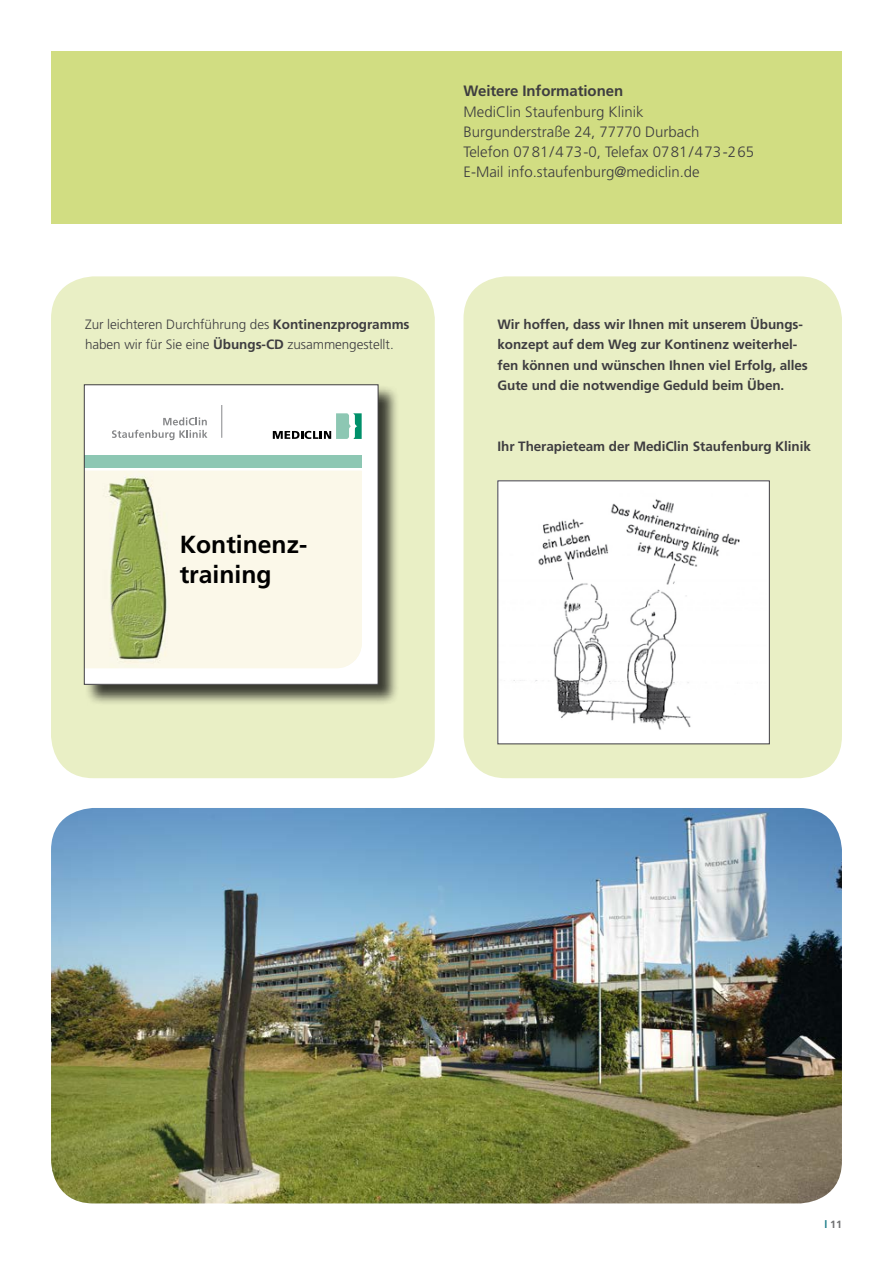
<style>
.page{position:relative;width:893px;height:1263px;background:#fff}
.page>*{position:absolute;margin:0;border:0;box-sizing:border-box;transform-origin:0 0}
.t1{font:700 24.75px/29.7px "Frutiger";color:#000}
.t2{font:300 15px "Frutiger";color:#3e3d40}
.t3{font:700 15px "Frutiger";letter-spacing:-.005em;color:#3e3d40}
.t4{font:700 13.5px/20.2px "Frutiger";letter-spacing:-.005em;color:#3e3d40}
.t5{font:300 13.5px/20.2px "Frutiger";letter-spacing:-.005em;color:#3e3d40}
.t6{font:700 10.5px "Frutiger";color:#707172}
.s1{font-weight:700}
.s2{color:#1d7e8a}
</style>
<div class="page">
<div style="left:463px;top:276px;width:379px;height:502px;background:#e9efc5;border-radius:43px"></div>
<div style="left:51px;top:276px;width:384px;height:502px;background:#e9efc5;border-radius:43px"></div>
<div style="left:51px;top:51px;width:791px;height:172px;background:#d1dd82"></div>
<div style="left:84px;top:385px;width:315px;height:320px;background:#000;opacity:.75"></div>
<div style="left:84px;top:385px;width:294px;height:299px;background:#fff"></div>
<div style="left:84px;top:456px;width:278px;height:12px;background:#8dc7b3"></div>
<hr style="left:221px;top:405px;width:1px;height:33px;background:#87888a">
<svg style="left:112px;top:417px;width:95px;height:23px"></svg>
<svg style="left:273px;top:413px;width:89px;height:26px"></svg>
<img style="left:86px;top:471px;width:276px;height:197px">
<div style="left:84px;top:384px;width:294px;height:301px;border:1px solid #3e3d40"></div>
<img style="left:499px;top:482px;width:267px;height:260px">
<img style="left:51px;top:808px;width:791px;height:395px">
<p class="t3" style="left:463px;top:82px;width:161px">Weitere Informationen</p>
<p class="t2" style="left:463px;top:103px;width:182px">MediClin Staufenburg Klinik</p>
<p class="t2" style="left:463px;top:123px;width:237px">Burgunderstraße 24, 77770 Durbach</p>
<p class="t2" style="left:463px;top:143px;width:292px">Telefon 0781/473-0, Telefax 0781/473-265</p>
<p class="t2" style="left:463px;top:164px;width:238px">E-Mail info.staufenburg@mediclin.de</p>
<p class="t5" style="left:85px;top:314px;width:326px">Zur leichteren Durchführung des <span class="s1">Kontinenzprogramms </span>haben wir für Sie eine <span class="s1">Übungs-CD</span> zusammengestellt.</p>
<p class="t1" style="left:180px;top:530px;width:129px">Kontinenz&shy;training</p>
<p class="t4" style="left:497px;top:314px;width:312px">Wir hoffen, dass wir Ihnen mit unserem Übungs&shy;konzept auf dem Weg zur Kontinenz weiterhel&shy;fen können und wünschen Ihnen viel Erfolg, alles Gute und die notwendige Geduld beim Üben.</p>
<p class="t4" style="left:497px;top:436px;width:315px">Ihr Therapieteam der MediClin Staufenburg Klinik</p>
<p class="t6" style="left:824px;top:1218px;width:19px"><span class="s2">l</span> 11</p>
</div>
